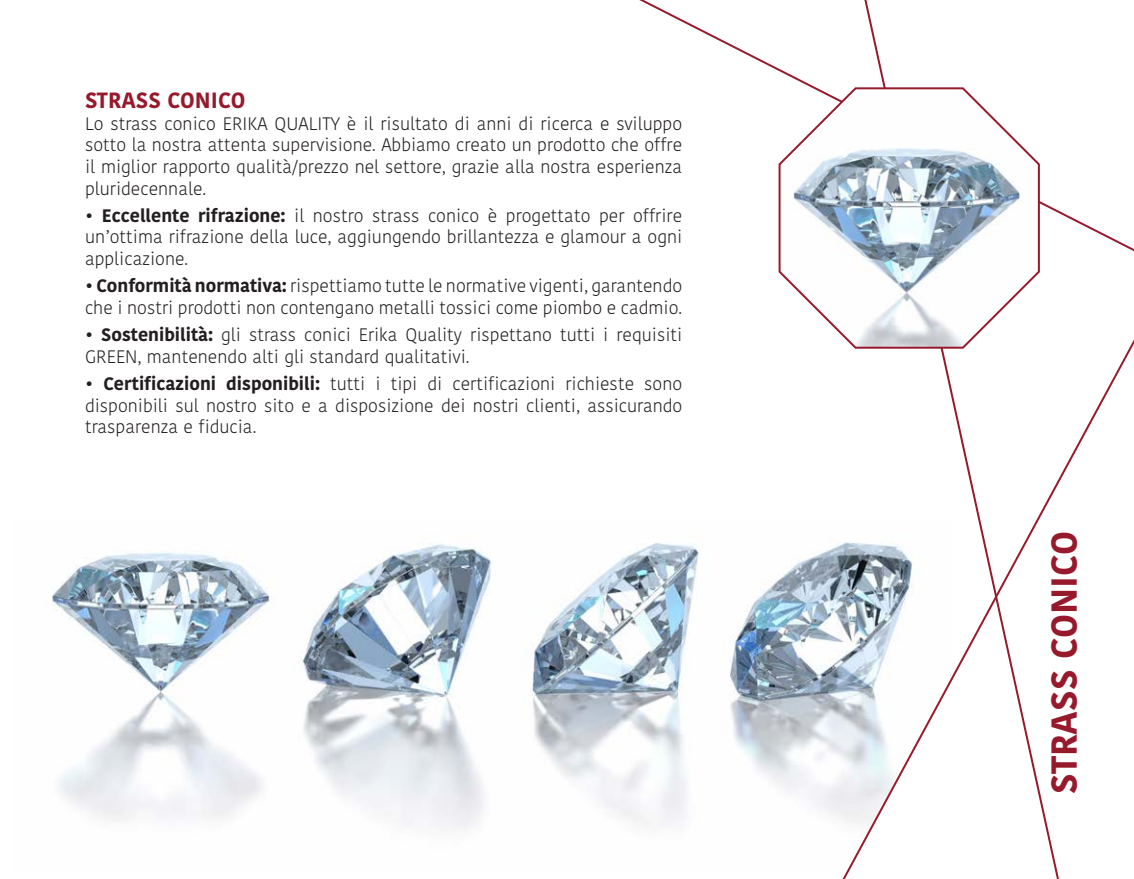
<style>
.page{position:relative;width:1134px;height:879px;background:#fff}
.page>*{position:absolute;margin:0;border:0;box-sizing:border-box;transform-origin:0 0}
.t1{font:700 36px "Kohinoor Telugu";color:#971a2c}
.t2{font:700 22px "Kohinoor Telugu";color:#971a2c}
.t3{font:300 18px/21.6px "Kohinoor Telugu";color:#231f20;text-align:justify}
.s1{font-weight:700}
</style>
<div class="page">
<img style="left:52px;top:543px;width:733px;height:286px">
<svg style="left:785px;top:69px;width:349px;height:810px"></svg>
<svg style="left:778px;top:85px;width:263px;height:265px"></svg>
<p class="t2" style="left:85px;top:88px;width:162px">STRASS CONICO</p>
<p class="t3" style="left:85px;top:113px;width:599px">Lo strass conico ERIKA QUALITY è il risultato di anni di ricerca e sviluppo sotto la nostra attenta supervisione. Abbiamo creato un prodotto che offre il miglior rapporto qualità/prezzo nel settore, grazie alla nostra esperienza pluridecennale.</p>
<p class="t3" style="left:85px;top:205px;width:599px"><span class="s1">• Eccellente rifrazione:</span> il nostro strass conico è progettato per offrire un’ottima rifrazione della luce, aggiungendo brillantezza e glamour a ogni applicazione.</p>
<p class="t3" style="left:85px;top:275px;width:599px"><span class="s1">• Conformità normativa:</span> rispettiamo tutte le normative vigenti, garantendo che i nostri prodotti non contengano metalli tossici come piombo e cadmio.</p>
<p class="t3" style="left:85px;top:324px;width:599px"><span class="s1">• Sostenibilità:</span> gli strass conici Erika Quality rispettano tutti i requisiti<br>GREEN, mantenendo alti gli standard qualitativi.</p>
<p class="t3" style="left:85px;top:373px;width:599px"><span class="s1">• Certificazioni disponibili:</span> tutti i tipi di certificazioni richieste sono disponibili sul nostro sito e a disposizione dei nostri clienti, assicurando trasparenza e fiducia.</p>
<h1 class="t1" style="left:1043px;top:794px;width:264px;rotate:-90deg">STRASS CONICO</h1>
</div>
